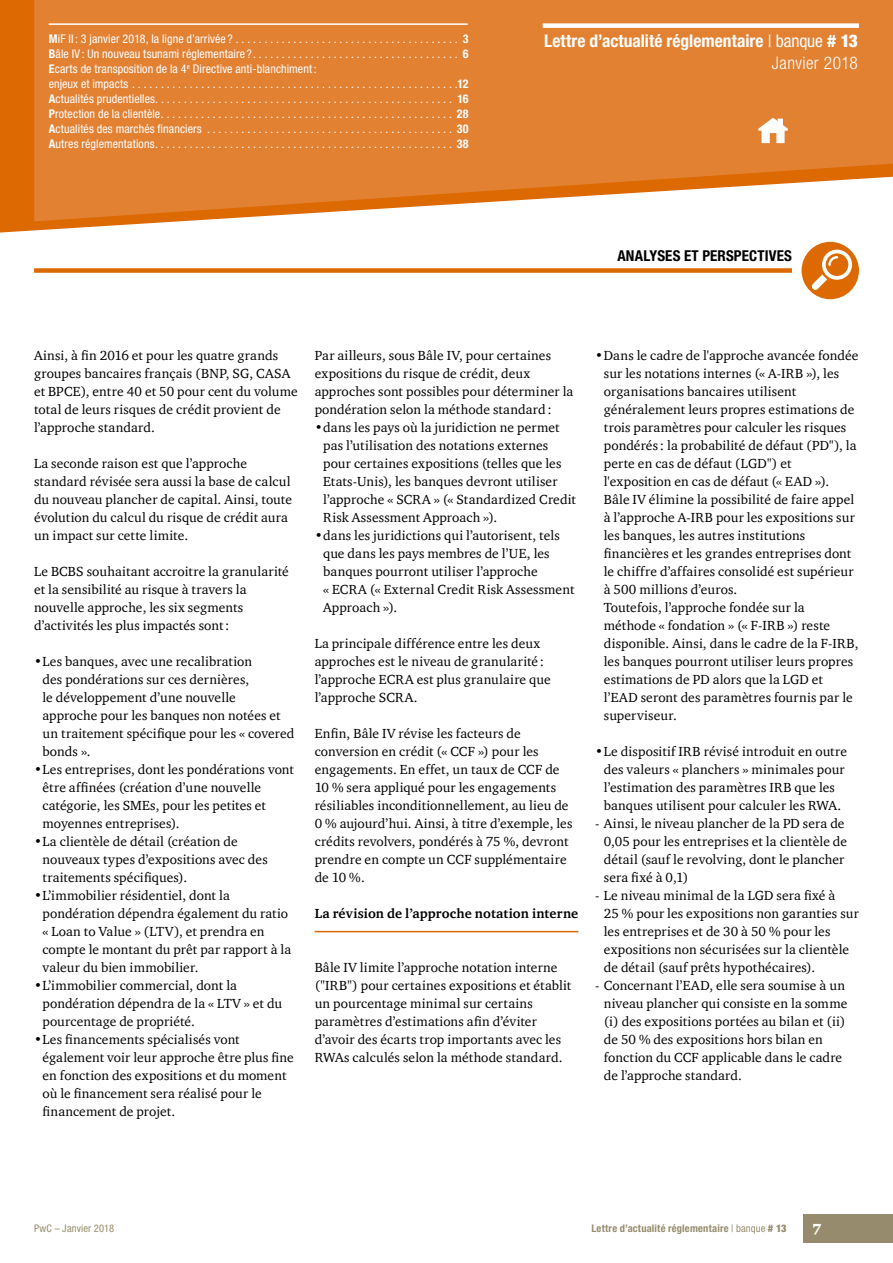
<style>
.page{position:relative;width:893px;height:1263px;background:#fff}
.page>*{position:absolute;margin:0;border:0;box-sizing:border-box;transform-origin:0 0}
.t1{font:700 condensed 17.4px/21.1px "Helvetica Neue LT Std";color:#fff;text-align:right}
.t2{font:700 condensed 15px "Helvetica Neue LT Std";letter-spacing:.01em;color:#000}
.t3{font:900 15px "ITC Charter Com";color:#fff}
.t4{font:13.5px/18px "ITC Charter Com";letter-spacing:.01em;color:#000}
.t5{font:700 13.5px "ITC Charter Com";letter-spacing:.01em;color:#000}
.t6{font:condensed 12px/15px "Helvetica Neue LT Std";letter-spacing:.01em;color:#fff}
.t7{font:700 condensed 10.5px "Helvetica Neue LT Std";letter-spacing:.02em;color:#968c6d}
.t8{font:condensed 10.5px "Helvetica Neue LT Std";letter-spacing:.015em;color:#968c6d}
.s1{font-weight:700}
.s2{font-weight:400}
.s3{font-weight:900}
.s4{font-weight:300}
</style>
<div class="page">
<svg style="left:0;top:0;width:184px;height:233px;background:#e07a1e"></svg>
<svg style="left:34px;top:0;width:859px;height:221px;background:#e58a41"></svg>
<div style="left:804px;top:1214px;width:89px;height:28px;background:#968c6d"></div>
<div style="left:801px;top:242px;width:58px;height:57px;background:#dc6901;border-radius:50%"></div>
<svg style="left:758px;top:118px;width:30px;height:25px"></svg>
<hr style="left:49px;top:23px;width:419px;height:2px;background:#fff">
<div style="left:543px;top:23px;width:316px;height:5px;background:#fff"></div>
<div style="left:34px;top:268px;width:758px;height:5px;background:#dc6901"></div>
<svg style="left:811px;top:250px;width:41px;height:40px"></svg>
<hr style="left:315px;top:931px;width:263px;height:1px;background:#dc6901">
<p class="t6" style="left:49px;top:32px;width:422px"><span class="s1">M</span>iF II : 3 janvier 2018, la ligne d’arrivée ? . . . . . . . . . . . . . . . . . . . . . . . . . . . . . . . . . . . . . . . <span class="s1">3<br>B</span>âle IV : Un nouveau tsunami réglementaire ? . . . . . . . . . . . . . . . . . . . . . . . . . . . . . . . . . . . . <span class="s1">6<br>E</span>carts de transposition de la 4<sup>e</sup> Directive anti-blanchiment:<br>enjeux et impacts . . . . . . . . . . . . . . . . . . . . . . . . . . . . . . . . . . . . . . . . . . . . . . . . . . . . . . . . <span class="s1">12<br>A</span>ctualités prudentielles . . . . . . . . . . . . . . . . . . . . . . . . . . . . . . . . . . . . . . . . . . . . . . . . . . . . <span class="s1">16<br>P</span>rotection de la clientèle . . . . . . . . . . . . . . . . . . . . . . . . . . . . . . . . . . . . . . . . . . . . . . . . . . . <span class="s1">28<br>A</span>ctualités des marchés financiers . . . . . . . . . . . . . . . . . . . . . . . . . . . . . . . . . . . . . . . . . . . <span class="s1">30<br>A</span>utres réglementations . . . . . . . . . . . . . . . . . . . . . . . . . . . . . . . . . . . . . . . . . . . . . . . . . . . . <span class="s1">38</span></p>
<p class="t1" style="left:544px;top:30px;width:315px">Lettre d’actualité réglementaire <span class="s2">| banque</span> <span class="s3"># 13<br></span><span class="s4">Janvier 2018</span></p>
<p class="t2" style="left:617px;top:246px;width:176px">ANALYSES ET PERSPECTIVES</p>
<p class="t4" style="left:34px;top:346px;width:265px">Ainsi, à fin 2016 et pour les quatre grands groupes bancaires français (BNP, SG, CASA et BPCE), entre 40 et 50 pour cent du volume total de leurs risques de crédit provient de l’approche standard.</p>
<p class="t4" style="left:34px;top:454px;width:259px">La seconde raison est que l’approche standard révisée sera aussi la base de calcul du nouveau plancher de capital. Ainsi, toute évolution du calcul du risque de crédit aura un impact sur cette limite.</p>
<p class="t4" style="left:34px;top:562px;width:256px">Le BCBS souhaitant accroitre la granularité et la sensibilité au risque à travers la nouvelle approche, les six segments d’activités les plus impactés sont:</p>
<p class="t4" style="left:43px;top:652px;width:254px;text-indent:-9px">•Les banques, avec une recalibration<br>des pondérations sur ces dernières,<br>le développement d’une nouvelle<br>approche pour les banques non notées et un traitement spécifique pour les « covered bonds ».</p>
<p class="t4" style="left:43px;top:760px;width:253px;text-indent:-9px">•Les entreprises, dont les pondérations vont être affinées (création d’une nouvelle catégorie, les SMEs, pour les petites et moyennes entreprises).</p>
<p class="t4" style="left:43px;top:832px;width:227px;text-indent:-9px">•La clientèle de détail (création de nouveaux types d’expositions avec des traitements spécifiques).</p>
<p class="t4" style="left:43px;top:886px;width:250px;text-indent:-9px">•L’immobilier résidentiel, dont la pondération dépendra également du ratio « Loan to Value » (LTV), et prendra en compte le montant du prêt par rapport à la valeur du bien immobilier.</p>
<p class="t4" style="left:43px;top:976px;width:241px;text-indent:-9px">•L’immobilier commercial, dont la pondération dépendra de la « LTV » et du pourcentage de propriété.</p>
<p class="t4" style="left:43px;top:1030px;width:253px;text-indent:-9px">•Les financements spécialisés vont également voir leur approche être plus fine en fonction des expositions et du moment où le financement sera réalisé pour le financement de projet.</p>
<p class="t4" style="left:315px;top:346px;width:260px">Par ailleurs, sous Bâle IV, pour certaines expositions du risque de crédit, deux approches sont possibles pour déterminer la pondération selon la méthode standard:</p>
<p class="t4" style="left:323px;top:418px;width:254px;text-indent:-9px">•dans les pays où la juridiction ne permet pas l’utilisation des notations externes pour certaines expositions (telles que les Etats-Unis), les banques devront utiliser l’approche « SCRA » (« Standardized Credit Risk Assessment Approach »).</p>
<p class="t4" style="left:323px;top:526px;width:253px;text-indent:-9px">•dans les juridictions qui l’autorisent, tels que dans les pays membres de l’UE, les banques pourront utiliser l’approche<br>« ECRA (« External Credit Risk Assessment Approach »).</p>
<p class="t4" style="left:315px;top:634px;width:238px">La principale différence entre les deux approches est le niveau de granularité : l’approche ECRA est plus granulaire que l’approche SCRA.</p>
<p class="t4" style="left:315px;top:724px;width:259px">Enfin, Bâle IV révise les facteurs de conversion en crédit (« CCF ») pour les engagements. En effet, un taux de CCF de 10 % sera appliqué pour les engagements résiliables inconditionnellement, au lieu de 0 % aujourd’hui. Ainsi, à titre d’exemple, les crédits revolvers, pondérés à 75 %, devront prendre en compte un CCF supplémentaire de 10 %.</p>
<p class="t5" style="left:315px;top:905px;width:265px">La révision de l’approche notation interne</p>
<p class="t4" style="left:315px;top:958px;width:258px">Bâle IV limite l’approche notation interne ("IRB") pour certaines expositions et établit un pourcentage minimal sur certains paramètres d’estimations afin d’éviter d’avoir des écarts trop importants avec les RWAs calculés selon la méthode standard.</p>
<p class="t4" style="left:604px;top:346px;width:256px;text-indent:-9px">•Dans le cadre de l'approche avancée fondée sur les notations internes (« A-IRB »), les organisations bancaires utilisent généralement leurs propres estimations de trois paramètres pour calculer les risques pondérés : la probabilité de défaut (PD"), la perte en cas de défaut (LGD") et l'exposition en cas de défaut (« EAD »).<br>Bâle IV élimine la possibilité de faire appel à l’approche A-IRB pour les expositions sur les banques, les autres institutions financières et les grandes entreprises dont le chiffre d’affaires consolidé est supérieur à 500 millions d’euros.<br>Toutefois, l’approche fondée sur la méthode « fondation » (« F-IRB ») reste disponible. Ainsi, dans le cadre de la F-IRB, les banques pourront utiliser leurs propres estimations de PD alors que la LGD et l’EAD seront des paramètres fournis par le superviseur.</p>
<p class="t4" style="left:595px;top:742px;width:253px;text-align:center">•Le dispositif IRB révisé introduit en outre des valeurs « planchers » minimales pour l’estimation des paramètres IRB que les banques utilisent pour calculer les RWA.</p>
<p class="t4" style="left:604px;top:814px;width:245px;text-indent:-9px">- Ainsi, le niveau plancher de la PD sera de 0,05 pour les entreprises et la clientèle de détail (sauf le revolving, dont le plancher sera fixé à 0,1)</p>
<p class="t4" style="left:604px;top:886px;width:257px;text-indent:-9px">- Le niveau minimal de la LGD sera fixé à<br>25 % pour les expositions non garanties sur les entreprises et de 30 à 50 % pour les expositions non sécurisées sur la clientèle de détail (sauf prêts hypothécaires).</p>
<p class="t4" style="left:604px;top:976px;width:245px;text-indent:-9px">- Concernant l’EAD, elle sera soumise à un niveau plancher qui consiste en la somme (i) des expositions portées au bilan et (ii) de 50 % des expositions hors bilan en fonction du CCF applicable dans le cadre de l’approche standard.</p>
<p class="t8" style="left:34px;top:1222px;width:82px">PwC – Janvier 2018</p>
<p class="t7" style="left:591px;top:1222px;width:197px">Lettre d’actualité réglementaire <span class="s2">| banque</span> <span class="s3"># 13</span></p>
<p class="t3" style="left:812px;top:1219px;width:11px">7</p>
</div>
